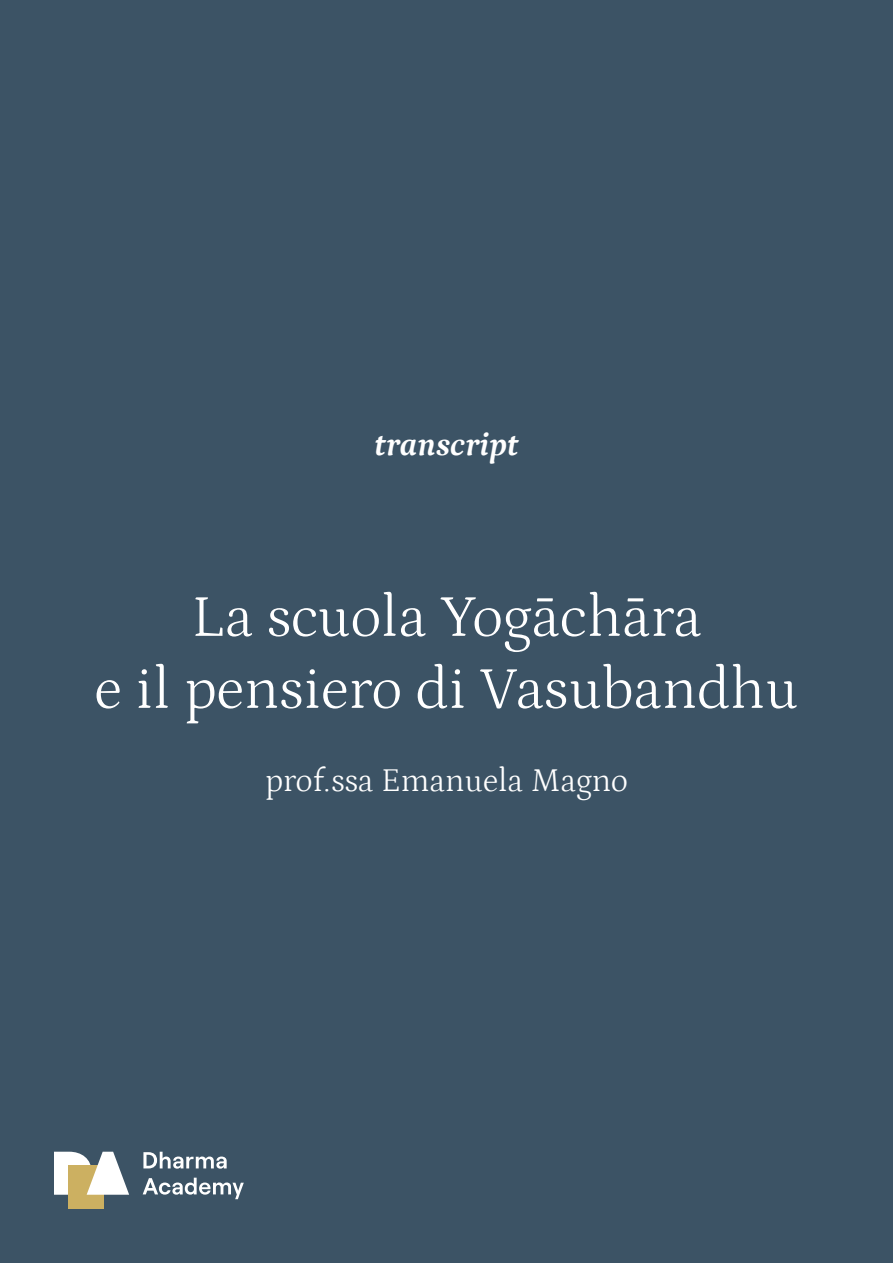
<style>
.page{position:relative;width:893px;height:1263px;background:#3c5365}
.page>*{position:absolute;margin:0;border:0;box-sizing:border-box;transform-origin:0 0}
.t1{font:300 60px/72px "Petrona";color:#fff;text-align:center}
.t2{font:300 33px "Petrona";color:#fff}
.t3{font:italic 700 33px "Petrona";color:#fff}
</style>
<div class="page">
<svg style="left:143px;top:1152px;width:84px;height:17px"></svg>
<svg style="left:143px;top:1178px;width:101px;height:21px"></svg>
<div style="left:68px;top:1166px;width:36px;height:43px;background:#ccb061"></div>
<svg style="left:54px;top:1152px;width:75px;height:43px"></svg>
<p class="t3" style="left:374px;top:419px;width:146px">transcript</p>
<p class="t1" style="left:94px;top:576px;width:706px">La scuola Yogāchāra<br>e il pensiero di Vasubandhu</p>
<p class="t2" style="left:265px;top:755px;width:364px">prof.ssa Emanuela Magno</p>
</div>
